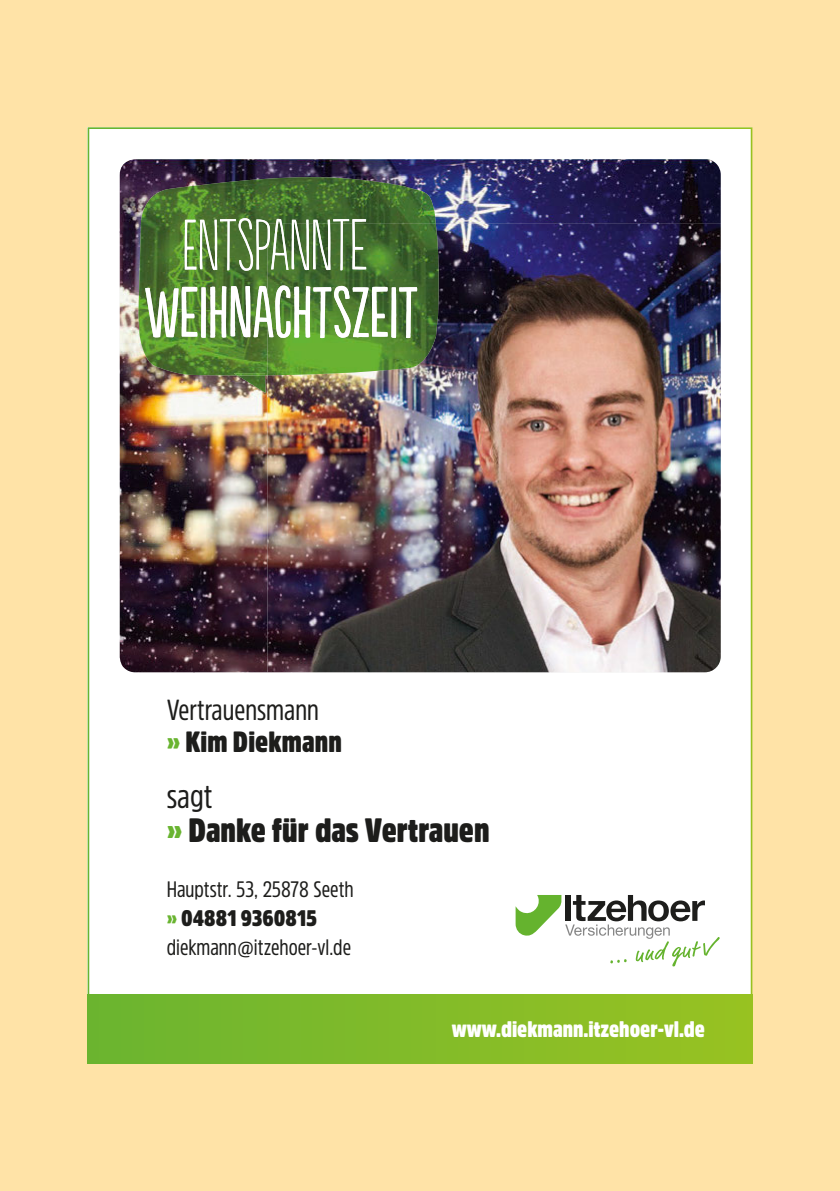
<style>
.page{position:relative;width:840px;height:1191px;background:#fff}
.page>*{position:absolute;margin:0;border:0;box-sizing:border-box;transform-origin:0 0}
.t1{font:900 33.4px "Amsi Pro Cond";color:#1d1d1b}
.t2{font:33.4px "Amsi Pro Cond";color:#1d1d1b}
.t3{font:29px "Amsi Pro Cond";color:#1d1d1b}
.t4{font:900 29px "Amsi Pro Cond";letter-spacing:.005em;color:#1d1d1b}
.t5{font:22.4px "Amsi Pro Cond";color:#1d1d1b}
.t6{font:900 22.4px "Amsi Pro Cond";color:#fff}
.t7{font:900 22.4px "Amsi Pro Cond";color:#1d1d1b}
.s1{color:#69b430}
</style>
<div class="page">
<div style="left:0;top:0;width:839px;height:1191px;background:#ffe3a7"></div>
<img style="left:87px;top:127px;width:665px;height:936px">
<p class="t3" style="left:167px;top:699px;width:154px">Vertrauensmann</p>
<p class="t4" style="left:167px;top:725px;width:177px"><span class="s1">»</span> Kim Diekmann</p>
<h1 class="t2" style="left:167px;top:784px;width:47px">sagt</h1>
<h1 class="t1" style="left:167px;top:811px;width:324px"><span class="s1">»</span> Danke für das Vertrauen</h1>
<p class="t5" style="left:167px;top:881px;width:188px">Hauptstr. 53, 25878 Seeth</p>
<p class="t7" style="left:167px;top:904px;width:152px"><span class="s1">»</span> 04881 9360815</p>
<p class="t5" style="left:167px;top:939px;width:186px">diekmann@itzehoer-vl.de</p>
<p class="t6" style="left:451px;top:1016px;width:254px">www.diekmann.itzehoer-vl.de</p>
</div>
